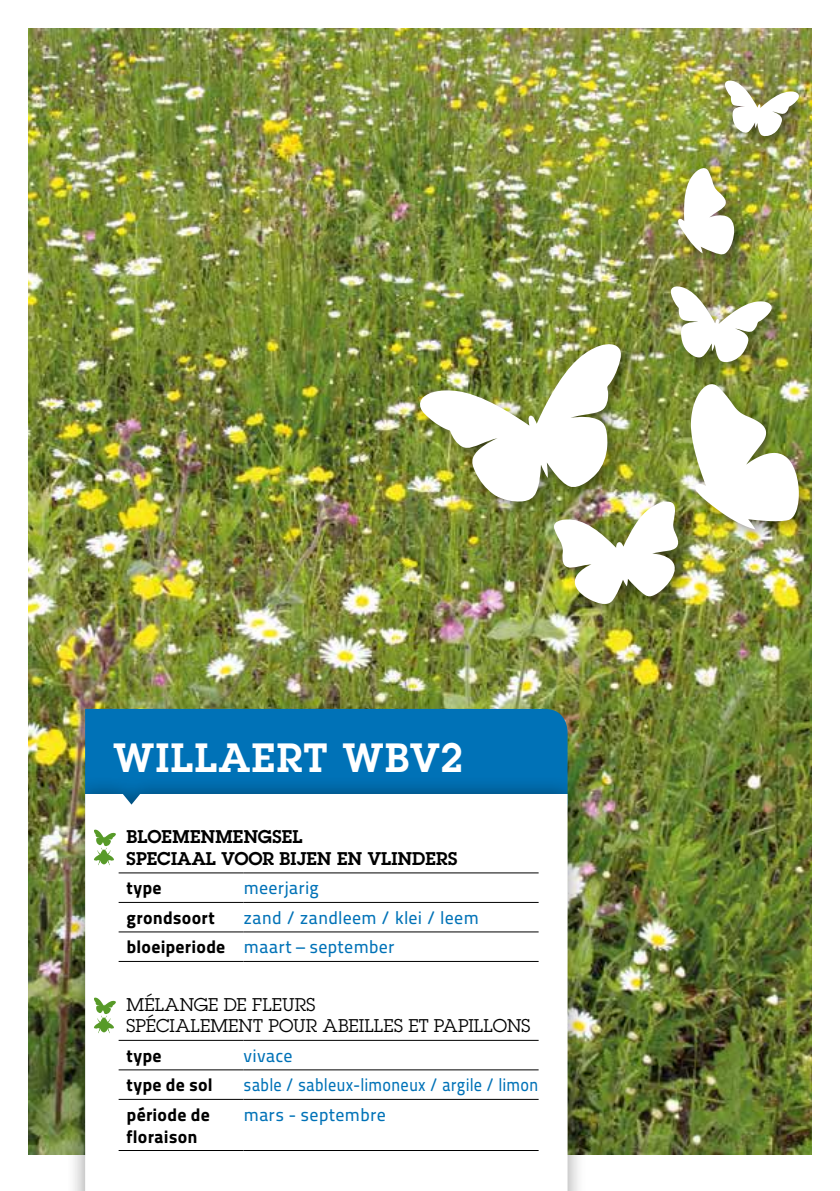
<style>
.page{position:relative;width:840px;height:1191px;background:#fff}
.page>*{position:absolute;margin:0;border:0;box-sizing:border-box;transform-origin:0 0}
.t1{font:600 40px "Lubalin Graph Std";letter-spacing:.035em;color:#fff}
.t2{font:18px/29.6px "Titillium Maps 26 L 500 wt";letter-spacing:.005em;color:#0072b7}
.t3{font:18px/21.6px "Lubalin Graph Std";letter-spacing:.01em;color:#000}
.t4{font:18px/21.6px "Titillium Maps 26 L 999 wt";letter-spacing:.01em;color:#000}
.t5{font:600 18px/21.6px "Lubalin Graph Std";letter-spacing:.005em;color:#000}
.t6{font:18px "Titillium Maps 26 L 500 wt";letter-spacing:.005em;color:#0072b7;scale:.91 1}
.s1{font-family:"Titillium Maps 26 L 999 wt";color:#000}
</style>
<div class="page">
<img style="left:28px;top:28px;width:783px;height:1126px">
<div style="left:413px;top:338px;width:225px;height:181px;background:#000;opacity:.4"></div>
<div style="left:547px;top:495px;width:148px;height:126px;background:#000;opacity:.4"></div>
<div style="left:684px;top:378px;width:130px;height:167px;background:#000;opacity:.4"></div>
<div style="left:672px;top:162px;width:79px;height:110px;background:#000;opacity:.4"></div>
<img style="left:677px;top:166px;width:56px;height:90px">
<div style="left:664px;top:280px;width:124px;height:99px;background:#000;opacity:.4"></div>
<img style="left:419px;top:285px;width:379px;height:320px">
<div style="left:719px;top:74px;width:96px;height:79px;background:#000;opacity:.4"></div>
<img style="left:724px;top:80px;width:75px;height:57px">
<div style="left:85px;top:709px;width:482px;height:66px;background:#0072b7"></div>
<div style="left:66px;top:775px;width:520px;height:416px;background:#000;opacity:.4"></div>
<svg style="left:85px;top:794px;width:482px;height:397px"></svg>
<hr style="left:118px;top:872px;width:125px;height:1px;background:#000">
<hr style="left:243px;top:872px;width:295px;height:1px;background:#000">
<hr style="left:118px;top:902px;width:125px;height:1px;background:#000">
<hr style="left:243px;top:902px;width:295px;height:1px;background:#000">
<hr style="left:118px;top:931px;width:125px;height:1px;background:#000">
<hr style="left:243px;top:931px;width:295px;height:1px;background:#000">
<hr style="left:118px;top:961px;width:125px;height:1px;background:#000">
<hr style="left:243px;top:961px;width:295px;height:1px;background:#000">
<hr style="left:118px;top:1040px;width:125px;height:1px;background:#000">
<hr style="left:243px;top:1040px;width:295px;height:1px;background:#000">
<hr style="left:118px;top:1069px;width:125px;height:1px;background:#000">
<hr style="left:243px;top:1069px;width:295px;height:1px;background:#000">
<hr style="left:118px;top:1099px;width:125px;height:1px;background:#000">
<hr style="left:243px;top:1099px;width:295px;height:1px;background:#000">
<hr style="left:118px;top:1150px;width:125px;height:1px;background:#000">
<hr style="left:243px;top:1150px;width:295px;height:1px;background:#000">
<svg style="left:93px;top:829px;width:23px;height:36px"></svg>
<svg style="left:93px;top:997px;width:23px;height:36px"></svg>
<h1 class="t1" style="left:113px;top:731px;width:351px">WILLAERT WBV2</h1>
<p class="t5" style="left:126px;top:826px;width:332px">BLOEMENMENGSEL<br>SPECIAAL VOOR BIJEN EN VLINDERS</p>
<p class="t4" style="left:126px;top:876px;width:37px">type</p>
<p class="t2" style="left:243px;top:872px;width:77px">meerjarig</p>
<p class="t4" style="left:126px;top:905px;width:90px">grondsoort</p>
<p class="t2" style="left:126px;top:902px;width:353px;text-indent:117px">zand / zandleem / klei / leem <span class="s1">bloeiperiode</span> maart – september</p>
<p class="t3" style="left:126px;top:993px;width:405px">MÉLANGE DE FLEURS<br>SPÉCIALEMENT POUR ABEILLES ET PAPILLONS</p>
<p class="t4" style="left:126px;top:1043px;width:37px">type</p>
<p class="t2" style="left:243px;top:1039px;width:51px">vivace</p>
<p class="t4" style="left:126px;top:1073px;width:88px">type de sol</p>
<p class="t6" style="left:243px;top:1071px;width:325px">sable / sableux-limoneux / argile / limon</p>
<p class="t4" style="left:126px;top:1102px;width:85px">période de floraison</p>
<p class="t2" style="left:243px;top:1098px;width:144px">mars - septembre</p>
</div>
